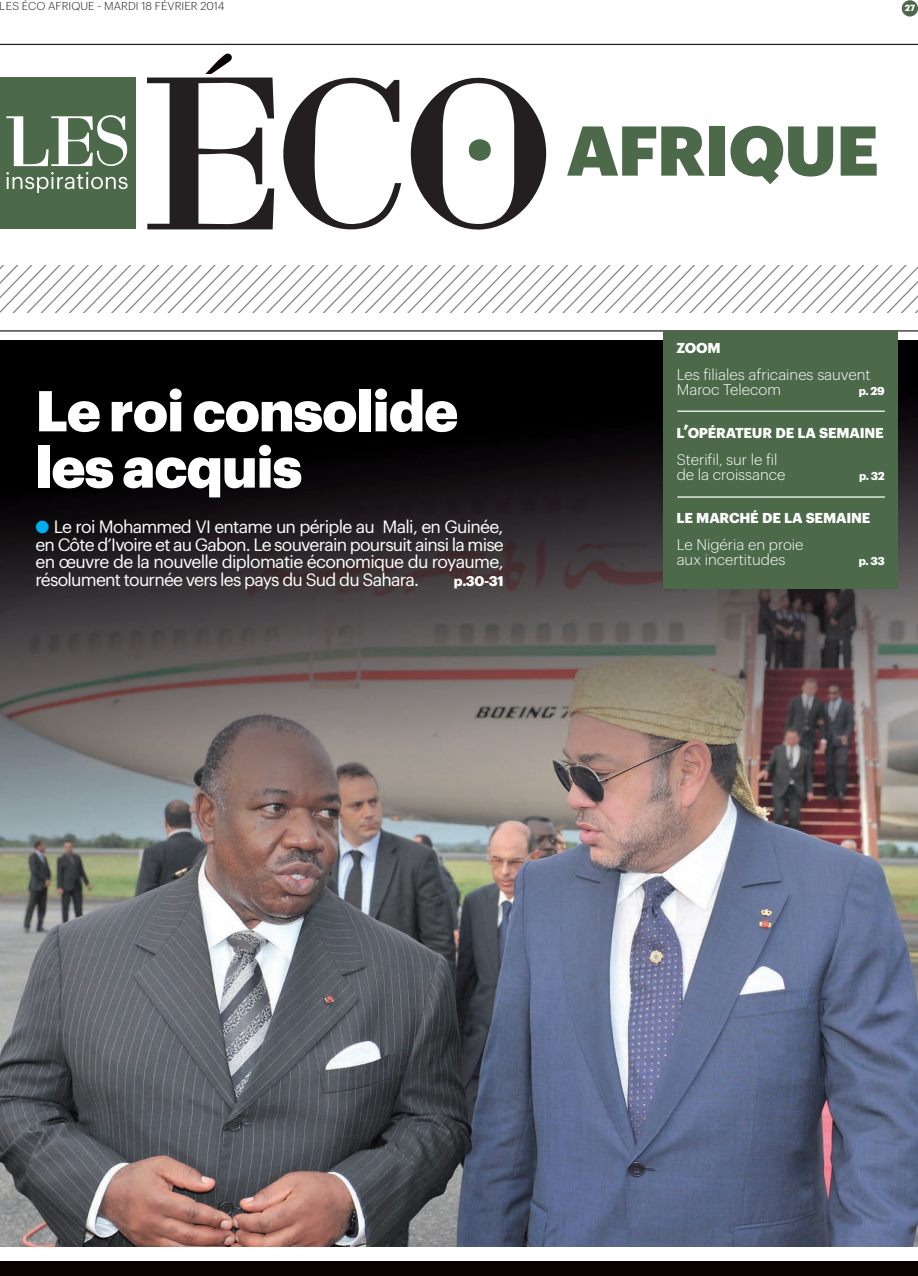
<style>
.page{position:relative;width:918px;height:1276px;background:#fff}
.page>*{position:absolute;margin:0;border:0;box-sizing:border-box;transform-origin:0 0}
.t1{font:900 68.75px "Graphik";letter-spacing:-.015em;color:#4c6a4a}
.t2{font:900 56.25px/56.2px "Graphik";letter-spacing:-.015em;color:#fff}
.t3{font:17.5px/17.5px "Graphik";letter-spacing:-.045em;color:#fff;text-align:justify}
.t4{font:300 15px/15px "Graphik";color:#fff}
.t5{font:700 14px "Graphik";letter-spacing:-.015em;color:#fff}
.t6{font:700 13.75px "Graphik";color:#fff}
.t7{font:300 11.25px "Graphik";letter-spacing:.005em;color:#231f20}
.t8{font:700 11.25px "Graphik";color:#fff}
.t9{font:700 8.75px "Graphik";color:#fff}
.s1{color:#00aeef}
.s2{font-size:18.75px}
</style>
<div class="page">
<img style="left:0;top:340px;width:918px;height:906px">
<img style="left:0;top:266px;width:918px;height:46px">
<div style="left:0;top:1261px;width:918px;height:14px;background:#080302"></div>
<hr style="left:0;top:44px;width:918px;height:1px;background:#231f20">
<svg style="left:147px;top:54px;width:127px;height:175px"></svg>
<svg style="left:283px;top:78px;width:118px;height:151px"></svg>
<svg style="left:411px;top:77px;width:135px;height:153px"></svg>
<div style="left:0;top:77px;width:135px;height:152px;background:#4c6a4a"></div>
<svg style="left:6px;top:115px;width:121px;height:51px"></svg>
<svg style="left:6px;top:172px;width:122px;height:21px"></svg>
<hr style="left:0;top:330px;width:918px;height:1px;background:#231f20">
<div style="left:901px;top:0;width:17px;height:17px;background:#4c6a4a;border-radius:50%"></div>
<div style="left:663px;top:331px;width:235px;height:258px;background:#4c6a4a"></div>
<hr style="left:677px;top:410px;width:208px;height:2px;background:#fff">
<hr style="left:677px;top:496px;width:208px;height:2px;background:#fff">
<p class="t7" style="left:0;top:1px;width:226px">LES ÉCO AFRIQUE - MARDI 18 FÉVRIER 2014</p>
<h2 class="t2" style="left:35px;top:384px;width:424px">Le roi consolide les acquis</h2>
<p class="t3" style="left:35px;top:518px;width:470px"><span class="s1">●</span> Le roi Mohammed VI entame un périple au Mali, en Guinée, en Côte d’Ivoire et au Gabon. Le souverain poursuit ainsi la mise en œuvre de la nouvelle diplomatie économique du royaume, résolument tournée vers les pays du Sud du Sahara.</p>
<p class="t6" style="left:454px;top:573px;width:51px">p.30-31</p>
<p class="t9" style="left:904px;top:3px;width:12px">27</p>
<h1 class="t1" style="left:566px;top:112px;width:314px">AFRIQUE</h1>
<p class="t5" style="left:676px;top:340px;width:46px">ZOOM</p>
<p class="t4" style="left:676px;top:368px;width:195px">Les filiales africaines sauvent<br>Maroc Telecom</p>
<p class="t8" style="left:859px;top:385px;width:28px">p. 29</p>
<p class="t5" style="left:676px;top:425px;width:209px">L<span class="s2">’</span>OPÉRATEUR DE LA SEMAINE</p>
<p class="t4" style="left:676px;top:453px;width:110px">Sterifil, sur le fil de la croissance</p>
<p class="t8" style="left:859px;top:470px;width:27px">p. 32</p>
<p class="t5" style="left:676px;top:510px;width:195px">LE MARCHÉ DE LA SEMAINE</p>
<p class="t4" style="left:676px;top:538px;width:128px">Le Nigéria en proie aux incertitudes</p>
<p class="t8" style="left:858px;top:555px;width:28px">p. 33</p>
</div>
